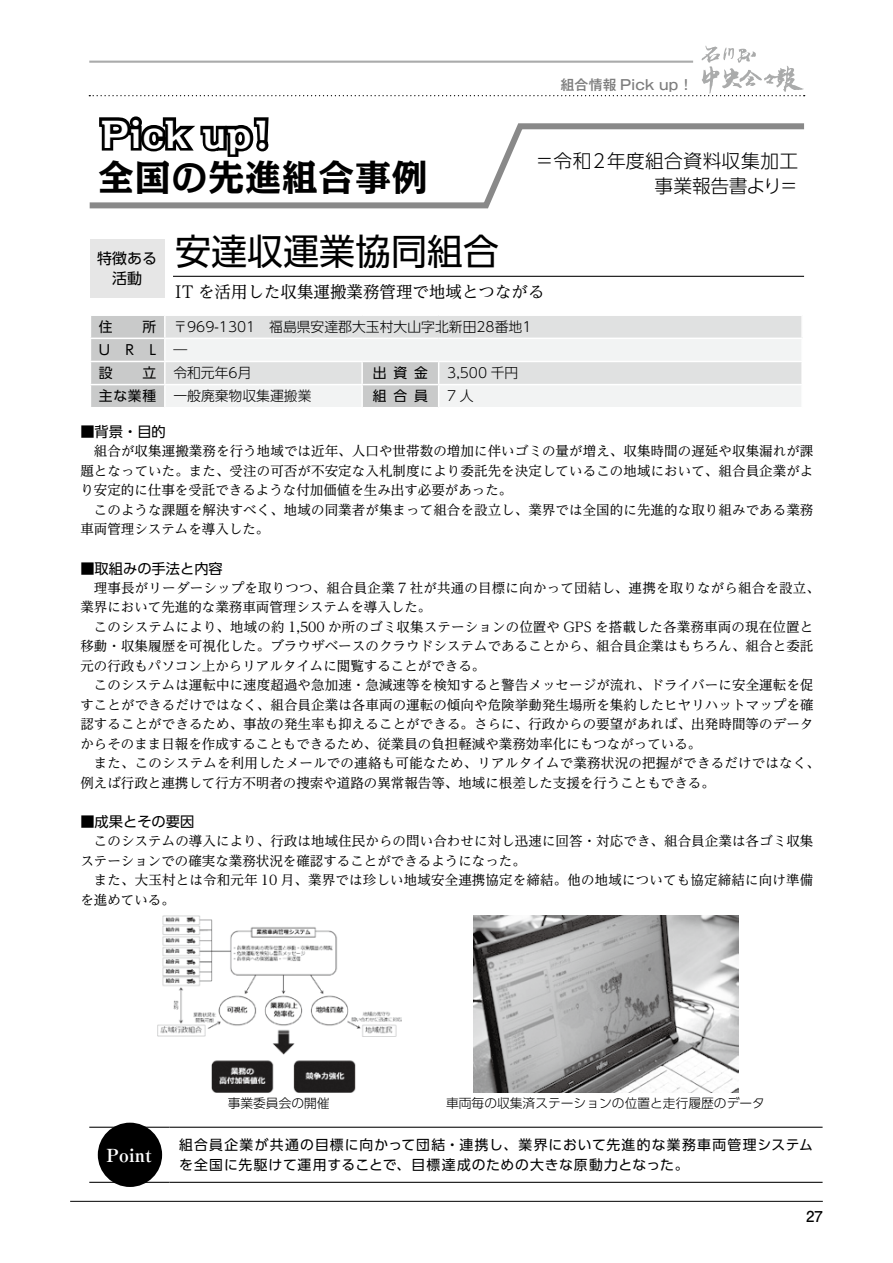
<style>
.page{position:relative;width:893px;height:1263px;background:#fff}
.page>*{position:absolute;margin:0;border:0;box-sizing:border-box;transform-origin:0 0}
.t1{font:700 36px "Kakumin Pro";letter-spacing:.02em;color:#000}
.t2{font:36px "UD Shin Go Pr 6";color:#000}
.t3{font:700 36px "Kakumin Pro";letter-spacing:.02em;color:#fff}
.t4{font:300 18.75px/25.5px "UD Shin Go Pr 6";letter-spacing:.005em;color:#000;text-align:right}
.t5{font:700 expanded 18px "Ryumin Pro";color:#fff}
.t6{font:16.5px "UD Reimin Pr 6";color:#000}
.t7{font:15px/19.5px "UD Shin Go Pr 6";color:#000;text-align:center}
.t8{font:700 15px "Futo Go B101 Pr 6";color:#000}
.t9{font:14.25px "UD Shin Go Pr 6";color:#000}
.t10{font:13.8px/19.5px "UD Shin Go Pr 6";letter-spacing:.075em;color:#000}
.t11{font:300 13.8px/23.1px "UD Shin Go Pr 6";color:#000}
.t12{font:500 13.8px "Gothic MB101 Pro";letter-spacing:.01em;color:#7d7d7d}
.t13{font:13.5px/19.5px "UD Reimin Pr 6";letter-spacing:.005em;color:#000}
.t14{font:300 12.75px "UD Shin Go Pr 6";color:#000}
.s1{font-weight:400}
</style>
<div class="page">
<hr style="left:70px;top:1201px;width:753px;height:1px;background:#000">
<svg style="left:89px;top:160px;width:420px;height:49px"></svg>
<svg style="left:89px;top:45px;width:716px;height:115px"></svg>
<hr style="left:173px;top:276px;width:631px;height:1px;background:#000">
<div style="left:90px;top:239px;width:75px;height:59px;background:#e6e6e6"></div>
<svg style="left:91px;top:316px;width:711px;height:91px"></svg>
<hr style="left:801px;top:385px;width:2px;height:22px;background:#fff">
<hr style="left:89px;top:1127px;width:80px;height:1px;background:#000">
<hr style="left:169px;top:1127px;width:654px;height:1px;background:#000">
<hr style="left:89px;top:1182px;width:80px;height:1px;background:#000">
<hr style="left:169px;top:1182px;width:654px;height:1px;background:#000">
<img style="left:158px;top:915px;width:244px;height:177px">
<img style="left:473px;top:915px;width:266px;height:177px">
<div style="left:98px;top:1123px;width:64px;height:64px;background:#000;border-radius:50%"></div>
<h1 class="t3" style="left:101px;top:105px;width:180px">Pick up！</h1>
<h1 class="t1" style="left:98px;top:149px;width:331px">全国の先進組合事例</h1>
<p class="t12" style="left:561px;top:73px;width:134px">組合情報 Pick up！</p>
<h2 class="t4" style="left:535px;top:147px;width:265px">＝令和２年度組合資料収集加工事業報告書より＝</h2>
<h1 class="t2" style="left:175px;top:222px;width:326px">安達収運業協同組合</h1>
<p class="t6" style="left:175px;top:278px;width:371px">IT を活用した収集運搬業務管理で地域とつながる</p>
<p class="t7" style="left:97px;top:249px;width:61px">特徴ある活動</p>
<p class="t10" style="left:99px;top:317px;width:15px">住</p>
<p class="t11" style="left:99px;top:315px;width:434px;text-indent:44px"><span class="s1">所</span> 〒969-1301　福島県安達郡大玉村大山字北新田28番地1<br><span class="s1">URL</span> ―<br><span class="s1">設</span></p>
<p class="t11" style="left:143px;top:361px;width:111px"><span class="s1">立</span> 令和元年6月</p>
<p class="t10" style="left:373px;top:363px;width:57px">出資金</p>
<p class="t11" style="left:447px;top:361px;width:73px">3,500 千円</p>
<p class="t11" style="left:99px;top:384px;width:214px"><span class="s1">主な業種</span> 一般廃棄物収集運搬業</p>
<p class="t10" style="left:373px;top:386px;width:57px">組合員</p>
<p class="t11" style="left:447px;top:384px;width:28px">7人</p>
<p class="t9" style="left:80px;top:420px;width:87px">■背景・目的</p>
<p class="t13" style="left:80px;top:441px;width:735px;text-align:justify;text-indent:14px">組合が収集運搬業務を行う地域では近年、人口や世帯数の増加に伴いゴミの量が増え、収集時間の遅延や収集漏れが課題となっていた。また、受注の可否が不安定な入札制度により委託先を決定しているこの地域において、組合員企業がより安定的に仕事を受託できるような付加価値を生み出す必要があった。</p>
<p class="t13" style="left:80px;top:499px;width:735px;text-indent:14px">このような課題を解決すべく、地域の同業者が集まって組合を設立し、業界では全国的に先進的な取り組みである業務車両管理システムを導入した。</p>
<p class="t9" style="left:80px;top:557px;width:144px">■取組みの手法と内容</p>
<p class="t13" style="left:80px;top:577px;width:741px;text-indent:14px">理事長がリーダーシップを取りつつ、組合員企業 7 社が共通の目標に向かって団結し、連携を取りながら組合を設立、業界において先進的な業務車両管理システムを導入した。</p>
<p class="t13" style="left:80px;top:616px;width:734px;text-align:justify;text-indent:14px">このシステムにより、地域の約 1,500 か所のゴミ収集ステーションの位置や GPS を搭載した各業務車両の現在位置と移動・収集履歴を可視化した。ブラウザベースのクラウドシステムであることから、組合員企業はもちろん、組合と委託元の行政もパソコン上からリアルタイムに閲覧することができる。</p>
<p class="t13" style="left:80px;top:675px;width:735px;text-align:justify;text-indent:14px">このシステムは運転中に速度超過や急加速・急減速等を検知すると警告メッセージが流れ、ドライバーに安全運転を促すことができるだけではなく、組合員企業は各車両の運転の傾向や危険挙動発生場所を集約したヒヤリハットマップを確認することができるため、事故の発生率も抑えることができる。さらに、行政からの要望があれば、出発時間等のデータからそのまま日報を作成することもできるため、従業員の負担軽減や業務効率化にもつながっている。</p>
<p class="t13" style="left:80px;top:753px;width:741px;text-indent:14px">また、このシステムを利用したメールでの連絡も可能なため、リアルタイムで業務状況の把握ができるだけではなく、例えば行政と連携して行方不明者の捜索や道路の異常報告等、地域に根差した支援を行うこともできる。</p>
<p class="t9" style="left:80px;top:810px;width:116px">■成果とその要因</p>
<p class="t13" style="left:80px;top:831px;width:734px;text-indent:14px">このシステムの導入により、行政は地域住民からの問い合わせに対し迅速に回答・対応でき、組合員企業は各ゴミ収集ステーションでの確実な業務状況を確認することができるようになった。</p>
<p class="t13" style="left:80px;top:870px;width:734px;text-indent:14px">また、大玉村とは令和元年 10 月、業界では珍しい地域安全連携協定を締結。他の地域についても協定締結に向け準備を進めている。</p>
<h3 class="t5" style="left:107px;top:1141px;width:47px">Point</h3>
<p class="t14" style="left:228px;top:1093px;width:103px">事業委員会の開催</p>
<p class="t14" style="left:446px;top:1093px;width:320px">車両毎の収集済ステーションの位置と走行履歴のデータ</p>
<p class="t10" style="left:179px;top:1135px;width:635px">組合員企業が共通の目標に向かって団結・連携し、業界において先進的な業務車両管理システムを全国に先駆けて運用することで、目標達成のための大きな原動力となった。</p>
<p class="t8" style="left:806px;top:1204px;width:18px">27</p>
</div>
